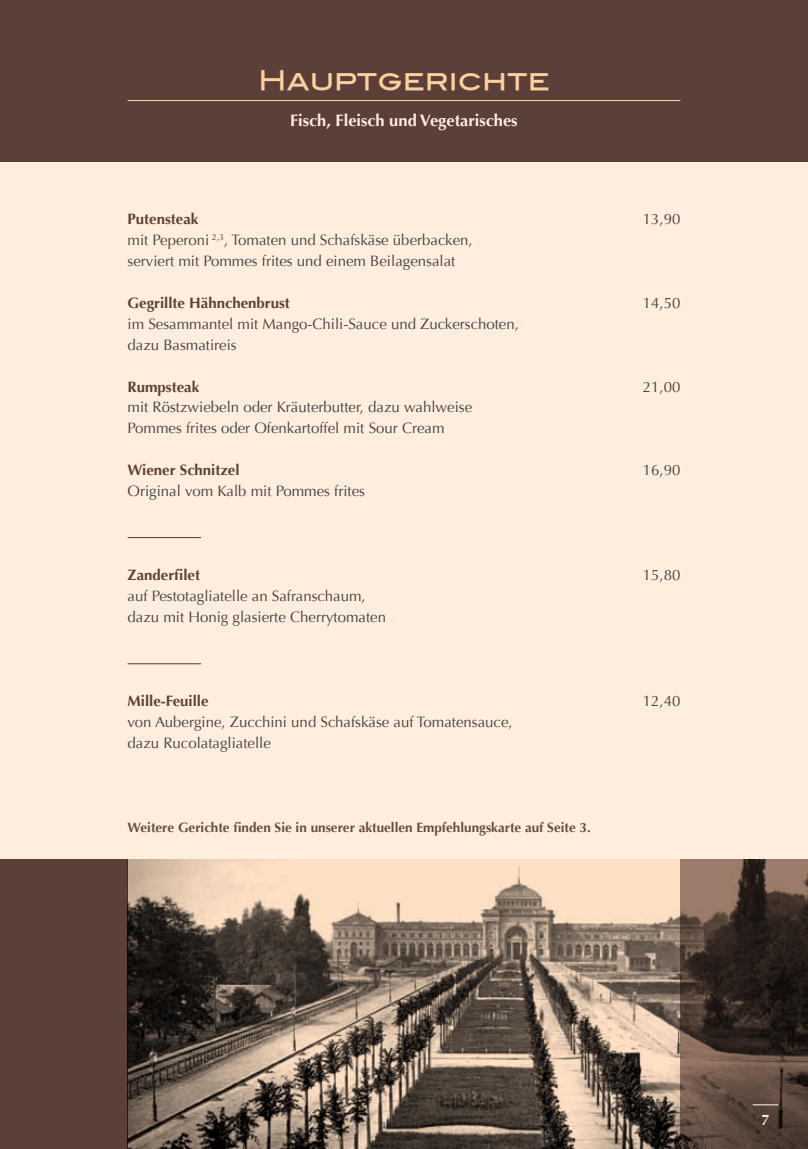
<style>
.page{position:relative;width:808px;height:1149px;background:#fff}
.page>*{position:absolute;margin:0;border:0;box-sizing:border-box;transform-origin:0 0}
.t1{font:27px "Blair Md ITCTT Medium";color:#fed09e}
.t2{font:700 16.5px "Optima";color:#fed}
.t3{font:15px/21px "Optima";color:#414042}
.t4{font:700 15px "Optima";color:#5b403a}
.t5{font:700 15px "Optima";color:#fed}
.t6{font:700 13.5px "Optima";color:#664c46}
</style>
<div class="page">
<div style="left:0;top:162px;width:808px;height:697px;background:#fed"></div>
<div style="left:0;top:0;width:808px;height:162px;background:#5b403a"></div>
<div style="left:0;top:859px;width:128px;height:289px;background:#5b403a"></div>
<hr style="left:128px;top:100px;width:552px;height:1px;background:#fed09e">
<hr style="left:128px;top:537px;width:73px;height:1px;background:#5b403a">
<hr style="left:128px;top:663px;width:73px;height:1px;background:#5b403a">
<svg style="left:128px;top:859px;width:552px;height:289px;background:#8a7a6b"></svg>
<svg style="left:680px;top:859px;width:128px;height:289px;background:#4e3d34"></svg>
<svg style="left:753px;top:1103px;width:25px;height:1px"></svg>
<h1 class="t1" style="left:258px;top:58px;width:293px">Hauptgerichte</h1>
<p class="t2" style="left:290px;top:111px;width:229px">Fisch, Fleisch und Vegetarisches</p>
<p class="t4" style="left:128px;top:210px;width:72px">Putensteak</p>
<p class="t3" style="left:643px;top:208px;width:39px">13,90</p>
<p class="t3" style="left:128px;top:229px;width:347px">mit Peperoni <sup>2,3</sup>, Tomaten und Schafskäse überbacken, serviert mit Pommes frites und einem Beilagensalat</p>
<p class="t4" style="left:128px;top:294px;width:164px">Gegrillte Hähnchenbrust</p>
<p class="t3" style="left:643px;top:292px;width:39px">14,50</p>
<p class="t3" style="left:128px;top:313px;width:393px">im Sesammantel mit Mango-Chili-Sauce und Zuckerschoten, dazu Basmatireis</p>
<p class="t4" style="left:128px;top:377px;width:73px">Rumpsteak</p>
<p class="t3" style="left:643px;top:376px;width:39px">21,00</p>
<p class="t3" style="left:128px;top:397px;width:346px">mit Röstzwiebeln oder Kräuterbutter, dazu wahlweise<br>Pommes frites oder Ofenkartoffel mit Sour Cream</p>
<p class="t4" style="left:128px;top:461px;width:113px">Wiener Schnitzel</p>
<p class="t3" style="left:643px;top:460px;width:39px">16,90</p>
<p class="t3" style="left:128px;top:481px;width:239px">Original vom Kalb mit Pommes frites</p>
<p class="t4" style="left:128px;top:566px;width:74px">Zanderfilet</p>
<p class="t3" style="left:643px;top:564px;width:39px">15,80</p>
<p class="t3" style="left:128px;top:585px;width:260px">auf Pestotagliatelle an Safranschaum, dazu mit Honig glasierte Cherrytomaten</p>
<p class="t4" style="left:128px;top:691px;width:83px">Mille-Feuille</p>
<p class="t3" style="left:643px;top:690px;width:39px">12,40</p>
<p class="t3" style="left:128px;top:711px;width:387px">von Aubergine, Zucchini und Schafskäse auf Tomatensauce, dazu Rucolatagliatelle</p>
<p class="t6" style="left:128px;top:819px;width:465px">Weitere Gerichte finden Sie in unserer aktuellen Empfehlungskarte auf Seite 3.</p>
<p class="t5" style="left:761px;top:1110px;width:10px">7</p>
</div>
